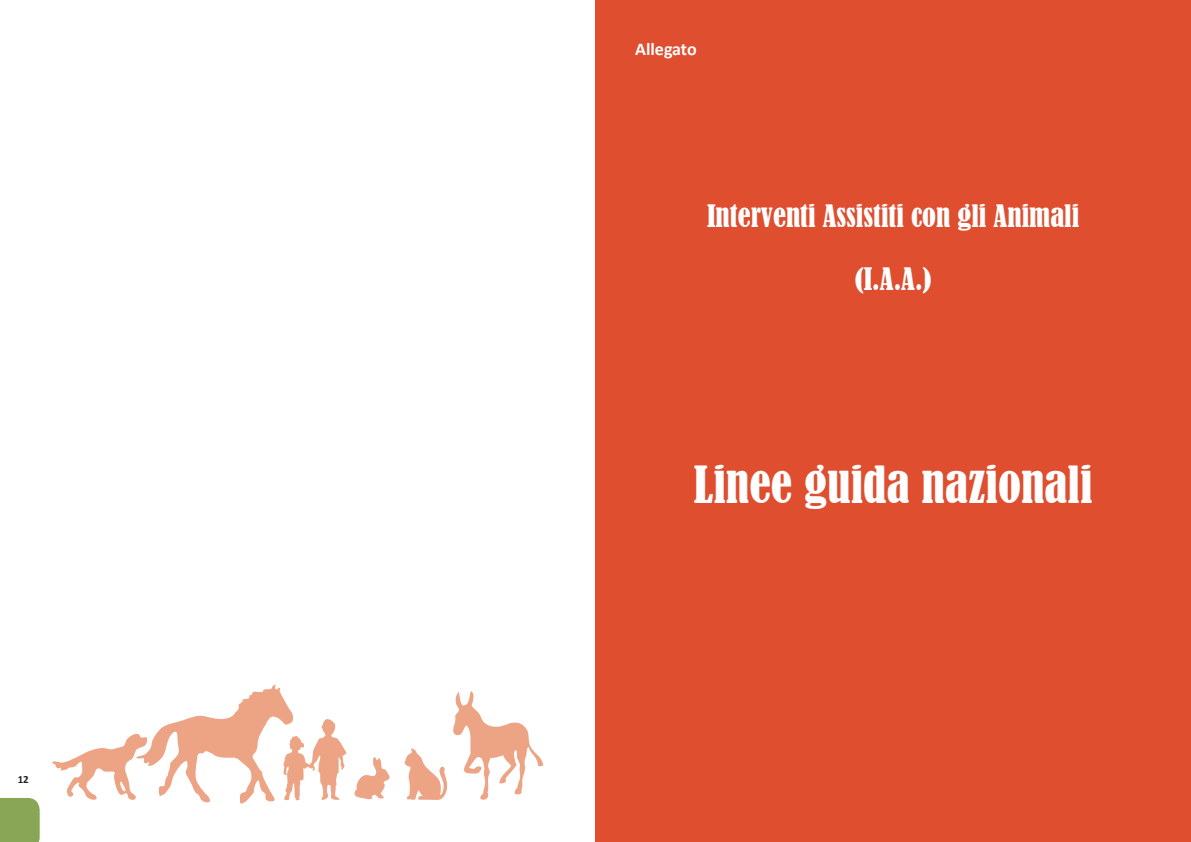
<style>
.page{position:relative;width:1191px;height:842px;background:#fff}
.page>*{position:absolute;margin:0;border:0;box-sizing:border-box;transform-origin:0 0}
.titolo{font:condensed 48px "Bernard";color:#fff}
.titolo-2{font:condensed 29px "Bernard";color:#fff}
.elenco_numero{font:700 18px "Calibri";color:#fff}
.t1{font:700 11px "Calibri";color:#231f20}
</style>
<div class="page">
<div style="left:0;top:798px;width:40px;height:44px;background:#89a657"></div>
<svg style="left:354px;top:757px;width:36px;height:43px"></svg>
<svg style="left:404px;top:691px;width:139px;height:109px"></svg>
<svg style="left:52px;top:684px;width:295px;height:120px"></svg>
<div style="left:595px;top:0;width:596px;height:842px;background:#de4e2f"></div>
<p class="t1" style="left:18px;top:772px;width:13px">12</p>
<p class="elenco_numero" style="left:635px;top:38px;width:63px">Allegato</p>
<p class="titolo-2" style="left:707px;top:199px;width:374px">Interventi Assistiti con gli Animali</p>
<p class="titolo-2" style="left:855px;top:262px;width:77px">(I.A.A.)</p>
<p class="titolo" style="left:694px;top:456px;width:400px">Linee guida nazionali</p>
</div>
